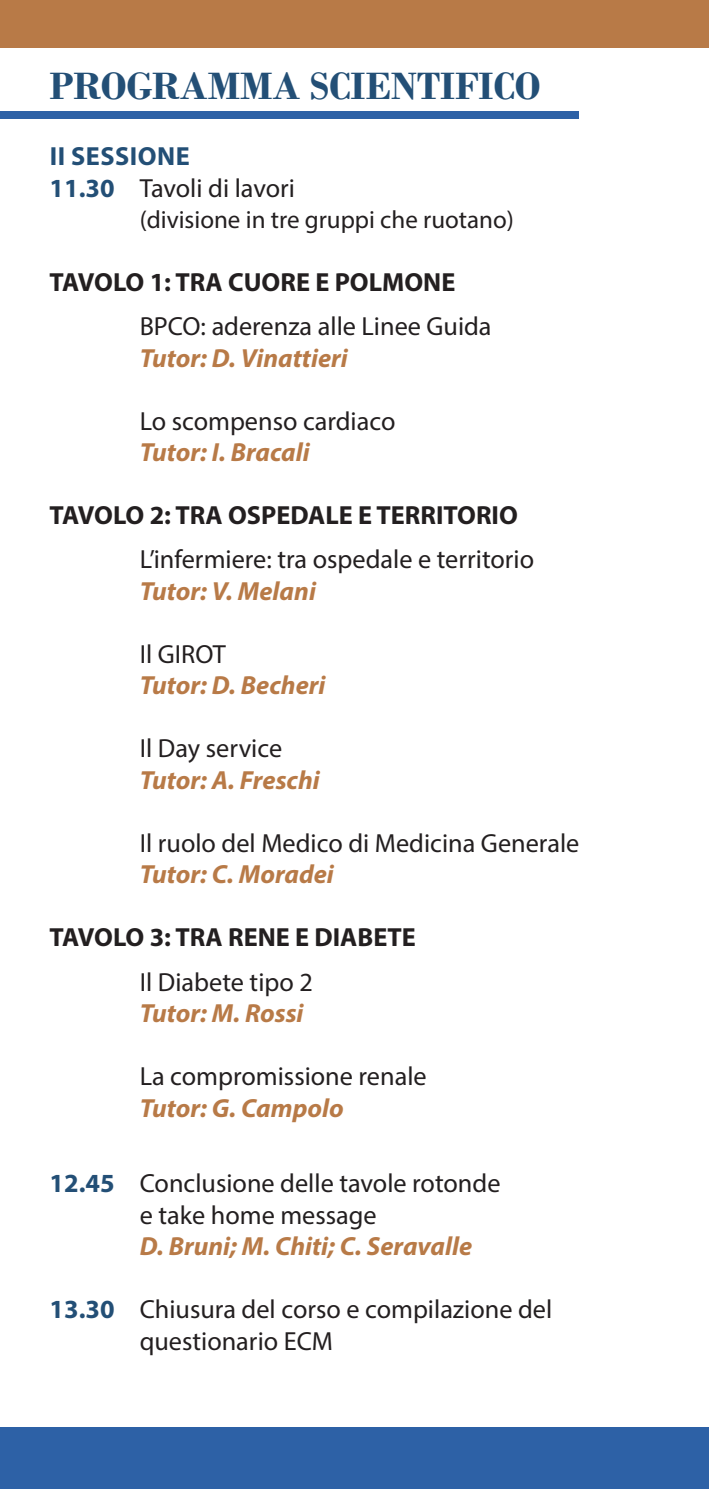
<style>
.page{position:relative;width:709px;height:1489px;background:#fff}
.page>*{position:absolute;margin:0;border:0;box-sizing:border-box;transform-origin:0 0}
.t1{font:700 40px "Bodoni";letter-spacing:-.005em;color:#234f76}
.t2{font:26.25px/31.5px "Myriad Pro";color:#231f20}
.t3{font:italic 700 26.25px "Myriad Pro";color:#b87a47}
.t4{font:700 26.25px "Myriad Pro";color:#231f20}
.t5{font:700 26.25px "Myriad Pro";letter-spacing:.02em;color:#234f76}
.t6{font:25px "Myriad Pro";color:#231f20}
.s1{font-weight:700;color:#234f76}
</style>
<div class="page">
<div style="left:0;top:0;width:709px;height:47px;background:#b87a47"></div>
<div style="left:0;top:1427px;width:709px;height:61px;background:#2d61a6"></div>
<div style="left:0;top:111px;width:579px;height:8px;background:#2d61a6"></div>
<p class="t1" style="left:50px;top:62px;width:492px">PROGRAMMA SCIENTIFICO</p>
<p class="t5" style="left:50px;top:139px;width:141px">II SESSIONE</p>
<p class="t2" style="left:50px;top:172px;width:247px"><span class="s1">11.30</span> Tavoli di lavori</p>
<p class="t6" style="left:140px;top:204px;width:376px">(divisione in tre gruppi che ruotano)</p>
<p class="t4" style="left:50px;top:265px;width:407px">TAVOLO 1: TRA CUORE E POLMONE</p>
<p class="t2" style="left:140px;top:310px;width:353px">BPCO: aderenza alle Linee Guida</p>
<p class="t3" style="left:140px;top:341px;width:210px">Tutor: D. Vinattieri</p>
<p class="t2" style="left:140px;top:405px;width:257px">Lo scompenso cardiaco</p>
<p class="t3" style="left:140px;top:435px;width:171px">Tutor: I. Bracali</p>
<p class="t4" style="left:50px;top:498px;width:470px">TAVOLO 2: TRA OSPEDALE E TERRITORIO</p>
<p class="t2" style="left:140px;top:543px;width:396px">L’infermiere: tra ospedale e territorio</p>
<p class="t3" style="left:140px;top:574px;width:178px">Tutor: V. Melani</p>
<p class="t2" style="left:140px;top:638px;width:88px">Il GIROT</p>
<p class="t3" style="left:140px;top:668px;width:187px">Tutor: D. Becheri</p>
<p class="t2" style="left:140px;top:732px;width:144px">Il Day service</p>
<p class="t3" style="left:140px;top:763px;width:182px">Tutor: A. Freschi</p>
<p class="t2" style="left:140px;top:827px;width:441px">Il ruolo del Medico di Medicina Generale</p>
<p class="t3" style="left:140px;top:857px;width:196px">Tutor: C. Moradei</p>
<p class="t4" style="left:50px;top:920px;width:368px">TAVOLO 3: TRA RENE E DIABETE</p>
<p class="t2" style="left:140px;top:965px;width:175px">Il Diabete tipo 2</p>
<p class="t3" style="left:140px;top:996px;width:165px">Tutor: M. Rossi</p>
<p class="t2" style="left:140px;top:1060px;width:288px">La compromissione renale</p>
<p class="t3" style="left:140px;top:1090px;width:206px">Tutor: G. Campolo</p>
<p class="t2" style="left:50px;top:1167px;width:452px"><span class="s1">12.45</span> Conclusione delle tavole rotonde</p>
<p class="t2" style="left:140px;top:1198px;width:238px">e take home message</p>
<p class="t3" style="left:140px;top:1229px;width:334px">D. Bruni; M. Chiti; C. Seravalle</p>
<p class="t2" style="left:140px;top:1293px;width:414px;text-indent:-90px"><span class="s1">13.30</span> Chiusura del corso e compilazione del questionario ECM</p>
</div>
